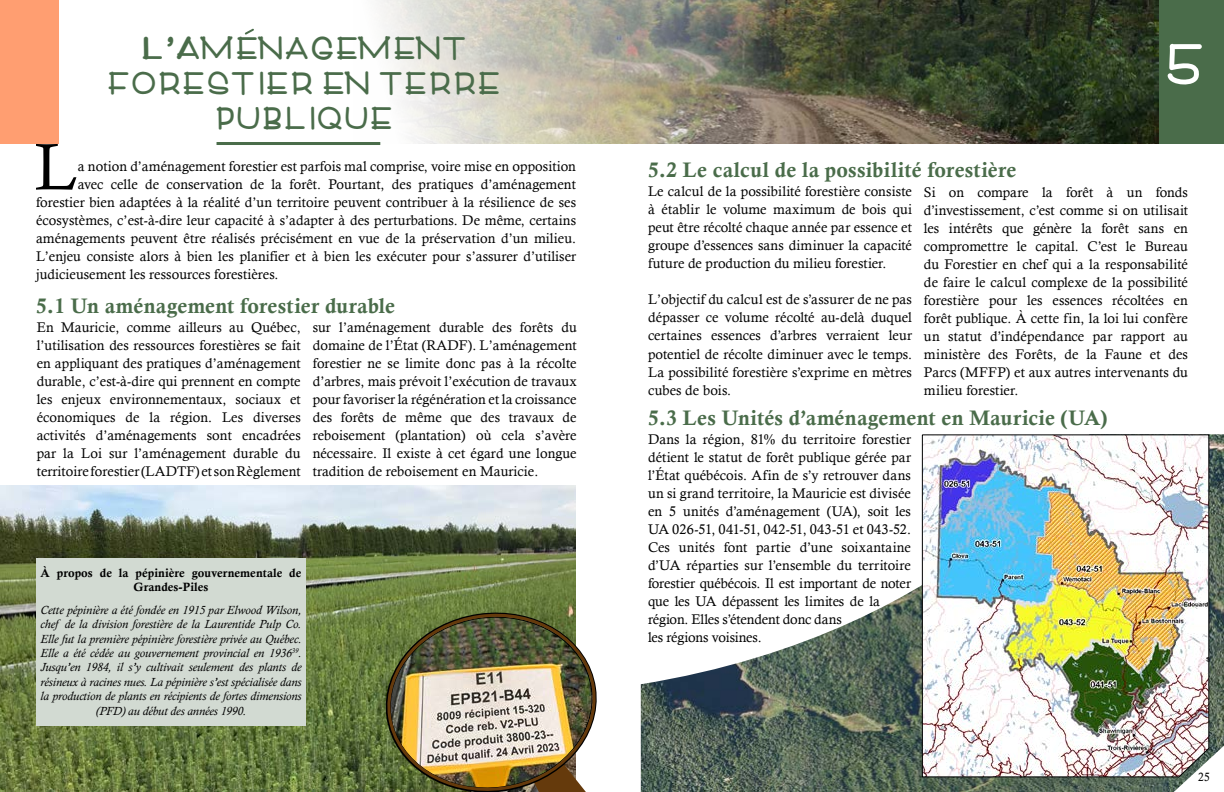
<style>
.page{position:relative;width:1224px;height:792px;background:#fff}
.page>*{position:absolute;margin:0;border:0;box-sizing:border-box;transform-origin:0 0}
.t1{font:66px "Calisto";color:#000}
.t2{font:54px "Denali";color:#fff}
.t3{font:30px/35px "Denali";letter-spacing:-.05em;color:#4a6c4a;text-align:center}
.t4{font:21px "Calis MT Bol";letter-spacing:.015em;color:#4a6c4a}
.t5{font:14px/18px "Calisto";letter-spacing:.005em;color:#000;text-align:justify}
.t6{font:italic 12px/14.4px "Calisto";color:#000;text-align:center}
.t7{font:12px/14.4px "Calis MT Bol";letter-spacing:.005em;color:#000;text-align:center}
.t8{font:12px "Calisto";color:#000;scale:.95 1}
</style>
<div class="page">
<img style="left:641px;top:434px;width:583px;height:358px">
<div style="left:1148px;top:0;width:76px;height:144px;background:#4a6c4a"></div>
<img style="left:922px;top:434px;width:287px;height:343px">
<div style="left:0;top:0;width:59px;height:144px;background:#ff9e71"></div>
<img style="left:0;top:485px;width:576px;height:307px">
<img style="left:376px;top:0;width:783px;height:144px">
<hr style="left:217px;top:142px;width:163px;height:3px;background:#4a6c4a">
<svg style="left:244px;top:28px;width:10px;height:7px"></svg>
<div style="left:36px;top:558px;width:270px;height:167px;background:#d2dad2"></div>
<img style="left:383px;top:609px;width:214px;height:183px">
<h3 class="t3" style="left:108px;top:33px;width:397px">L’AMENAGEMENT<br>FORESTIER EN TERRE<br>PUBLIQUE</h3>
<h1 class="t1" style="left:35px;top:129px;width:45px">L</h1>
<p class="t5" style="left:78px;top:157px;width:500px">a notion d’aménagement forestier est parfois mal comprise, voire mise en opposition</p>
<p class="t5" style="left:78px;top:175px;width:500px">avec celle de conservation de la forêt. Pourtant, des pratiques d’aménagement</p>
<p class="t5" style="left:36px;top:193px;width:542px">forestier bien adaptées à la réalité d’un territoire peuvent contribuer à la résilience de ses</p>
<p class="t5" style="left:36px;top:211px;width:542px">écosystèmes, c’est-à-dire leur capacité à s’adapter à des perturbations. De même, certains</p>
<p class="t5" style="left:36px;top:229px;width:542px">aménagements peuvent être réalisés précisément en vue de la préservation d’un milieu.</p>
<p class="t5" style="left:36px;top:247px;width:542px">L’enjeu consiste alors à bien les planifier et à bien les exécuter pour s’assurer d’utiliser</p>
<p class="t5" style="left:36px;top:265px;width:244px">judicieusement les ressources forestières.</p>
<h3 class="t4" style="left:36px;top:294px;width:360px">5.1 Un aménagement forestier durable</h3>
<p class="t5" style="left:37px;top:318px;width:266px">En Mauricie, comme ailleurs au Québec, l’utilisation des ressources forestières se fait en appliquant des pratiques d’aménagement durable, c’est-à-dire qui prennent en compte les enjeux environnementaux, sociaux et économiques de la région. Les diverses activités d’aménagements sont encadrées par la Loi sur l’aménagement durable du territoire forestier (LADTF) et son Règlement</p>
<p class="t5" style="left:313px;top:318px;width:266px">sur l’aménagement durable des forêts du domaine de l’État (RADF). L’aménagement forestier ne se limite donc pas à la récolte d’arbres, mais prévoit l’exécution de travaux pour favoriser la régénération et la croissance des forêts de même que des travaux de reboisement (plantation) où cela s’avère nécessaire. Il existe à cet égard une longue tradition de reboisement en Mauricie.</p>
<p class="t7" style="left:40px;top:566px;width:263px">À propos de la pépinière gouvernementale de<br>Grandes-Piles</p>
<p class="t6" style="left:40px;top:603px;width:263px">Cette pépinière a été fondée en 1915 par Elwood Wilson, chef de la division forestière de la Laurentide Pulp Co.<br>Elle fut la première pépinière forestière privée au Québec.<br>Elle a été cédée au gouvernement provincial en 1936<sup>39</sup>.<br>Jusqu’en 1984, il s’y cultivait seulement des plants de résineux à racines nues. La pépinière s’est spécialisée dans la production de plants en récipients de fortes dimensions (PFD) au début des années 1990.</p>
<h3 class="t4" style="left:648px;top:158px;width:370px">5.2 Le calcul de la possibilité forestière</h3>
<h2 class="t2" style="left:1166px;top:40px;width:46px">5</h2>
<p class="t5" style="left:648px;top:183px;width:266px">Le calcul de la possibilité forestière consiste à établir le volume maximum de bois qui peut être récolté chaque année par essence et groupe d’essences sans diminuer la capacité future de production du milieu forestier.</p>
<p class="t5" style="left:648px;top:291px;width:266px">L’objectif du calcul est de s’assurer de ne pas dépasser ce volume récolté au-delà duquel certaines essences d’arbres verraient leur potentiel de récolte diminuer avec le temps.<br>La possibilité forestière s’exprime en mètres cubes de bois.</p>
<p class="t5" style="left:924px;top:183px;width:266px">Si on compare la forêt à un fonds d’investissement, c’est comme si on utilisait les intérêts que génère la forêt sans en compromettre le capital. C’est le Bureau du Forestier en chef qui a la responsabilité de faire le calcul complexe de la possibilité forestière pour les essences récoltées en forêt publique. À cette fin, la loi lui confère un statut d’indépendance par rapport au ministère des Forêts, de la Faune et des Parcs (MFFP) et aux autres intervenants du milieu forestier.</p>
<h3 class="t4" style="left:648px;top:406px;width:461px">5.3 Les Unités d’aménagement en Mauricie (UA)</h3>
<p class="t5" style="left:648px;top:430px;width:265px;text-align:left">Dans la région, 81% du territoire forestier détient le statut de forêt publique gérée par l’État québécois. Afin de s’y retrouver dans un si grand territoire, la Mauricie est divisée en 5 unités d’aménagement (UA), soit les UA 026-51, 041-51, 042-51, 043-51 et 043-52.<br>Ces unités font partie d’une soixantaine d’UA réparties sur l’ensemble du territoire forestier québécois. Il est important de noter que les UA dépassent les limites de la région. Elles s’étendent donc dans<br>les régions voisines.</p>
<p class="t8" style="left:1198px;top:770px;width:14px">25</p>
</div>
